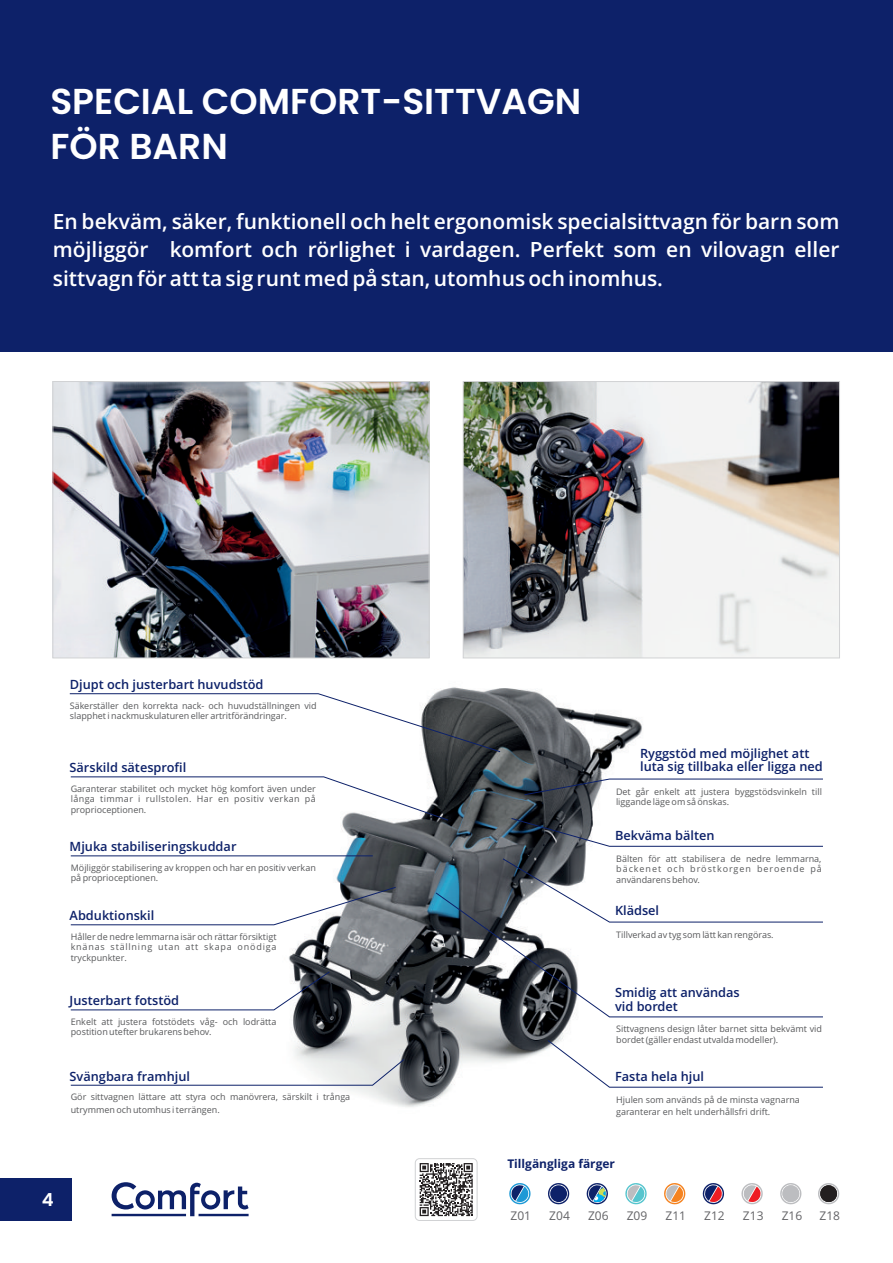
<style>
.page{position:relative;width:893px;height:1263px;background:#fff}
.page>*{position:absolute;margin:0;border:0;box-sizing:border-box;transform-origin:0 0}
.t1{font:600 36px/45px "Poppins";color:#fff}
.t2{font:600 21px/28.7px "Open Sans";color:#fff;text-align:justify}
.t3{font:600 18px "Poppins";color:#fff}
.t4{font:600 12.75px/14px "Open Sans";color:#0d2169}
.t5{font:12px "Open Sans";color:#636366}
.t6{font:700 12px "Open Sans";color:#0d2169}
.t7{font:9px/10.4px "Open Sans";color:#57585a}
</style>
<div class="page">
<img style="left:204px;top:652px;width:470px;height:455px">
<div style="left:0;top:0;width:893px;height:352px;background:#0d2169"></div>
<div style="left:0;top:1178px;width:72px;height:42px;background:#0d2169"></div>
<svg style="left:112px;top:1182px;width:137px;height:34px"></svg>
<img style="left:54px;top:383px;width:374px;height:273px">
<div style="left:52px;top:381px;width:378px;height:277px;border:1px solid #d1d2d4"></div>
<img style="left:465px;top:383px;width:373px;height:273px">
<div style="left:463px;top:381px;width:377px;height:277px;border:1px solid #d1d2d4"></div>
<svg style="left:547px;top:1039px;width:276px;height:49px"></svg>
<svg style="left:70px;top:1058px;width:335px;height:28px"></svg>
<svg style="left:510px;top:817px;width:313px;height:30px"></svg>
<svg style="left:69px;top:693px;width:432px;height:60px"></svg>
<svg style="left:70px;top:971px;width:261px;height:40px"></svg>
<svg style="left:70px;top:886px;width:327px;height:40px"></svg>
<svg style="left:502px;top:858px;width:172px;height:34px"></svg>
<svg style="left:524px;top:778px;width:299px;height:18px"></svg>
<hr style="left:71px;top:855px;width:302px;height:1px;background:#0d2169">
<svg style="left:70px;top:776px;width:379px;height:45px"></svg>
<svg style="left:435px;top:892px;width:388px;height:126px"></svg>
<svg style="left:664px;top:1183px;width:22px;height:21px"></svg>
<svg style="left:702px;top:1183px;width:22px;height:21px"></svg>
<svg style="left:548px;top:1183px;width:22px;height:21px"></svg>
<svg style="left:586px;top:1183px;width:22px;height:21px"></svg>
<svg style="left:625px;top:1183px;width:22px;height:21px"></svg>
<svg style="left:509px;top:1183px;width:22px;height:21px"></svg>
<svg style="left:741px;top:1183px;width:22px;height:21px"></svg>
<svg style="left:818px;top:1183px;width:22px;height:21px"></svg>
<svg style="left:780px;top:1183px;width:22px;height:21px"></svg>
<div style="left:550px;top:1185px;width:17px;height:17px;background:#0d2169;border-radius:50%"></div>
<div style="left:820px;top:1185px;width:17px;height:17px;background:#231f20;border-radius:50%"></div>
<div style="left:782px;top:1185px;width:17px;height:17px;background:#bcbdc0;border-radius:50%"></div>
<svg style="left:419px;top:1163px;width:51px;height:54px"></svg>
<svg style="left:420px;top:1163px;width:53px;height:53px"></svg>
<div style="left:415px;top:1158px;width:62px;height:63px;border:1px solid #d1d2d4;border-radius:4px"></div>
<h1 class="t1" style="left:50px;top:79px;width:532px">SPECIAL COMFORT-SITTVAGN<br>FÖR BARN</h1>
<h2 class="t2" style="left:53px;top:209px;width:788px">En bekväm, säker, funktionell och helt ergonomisk specialsittvagn för barn som möjliggör komfort och rörlighet i vardagen. Perfekt som en vilovagn eller sittvagn för att ta sig runt med på stan, utomhus och inomhus.</h2>
<h3 class="t4" style="left:70px;top:679px;width:195px">Djupt och justerbart huvudstöd</h3>
<p class="t7" style="left:70px;top:701px;width:248px">Säkerställer den korrekta nack- och huvudställningen vid slapphet i nackmuskulaturen eller artritförändringar.</p>
<h3 class="t4" style="left:70px;top:762px;width:118px">Särskild sätesprofil</h3>
<p class="t7" style="left:71px;top:784px;width:247px;text-align:justify">Garanterar stabilitet och mycket hög komfort även under långa timmar i rullstolen. Har en positiv verkan på proprioceptionen.</p>
<h3 class="t4" style="left:70px;top:841px;width:168px">Mjuka stabiliseringskuddar</h3>
<p class="t7" style="left:71px;top:863px;width:247px">Möjliggör stabilisering av kroppen och har en positiv verkan på proprioceptionen.</p>
<h3 class="t4" style="left:640px;top:747px;width:184px">Ryggstöd med möjlighet att luta sig tillbaka eller ligga ned</h3>
<p class="t7" style="left:616px;top:787px;width:207px">Det går enkelt att justera byggstödsvinkeln till liggande läge om så önskas.</p>
<h3 class="t4" style="left:615px;top:829px;width:101px">Bekväma bälten</h3>
<p class="t7" style="left:616px;top:854px;width:207px;text-align:justify">Bälten för att stabilisera de nedre lemmarna, bäckenet och bröstkorgen beroende på användarens behov.</p>
<h3 class="t4" style="left:615px;top:905px;width:46px">Klädsel</h3>
<h3 class="t4" style="left:70px;top:910px;width:86px">Abduktionskil</h3>
<p class="t7" style="left:71px;top:932px;width:207px;text-align:justify">Håller de nedre lemmarna isär och rättar försiktigt knänas ställning utan att skapa onödiga tryckpunkter.</p>
<p class="t7" style="left:616px;top:930px;width:159px">Tillverkad av tyg som lätt kan rengöras.</p>
<h3 class="t4" style="left:70px;top:995px;width:111px">Justerbart fotstöd</h3>
<p class="t7" style="left:71px;top:1017px;width:207px">Enkelt att justera fotstödets våg- och lodrätta postition utefter brukarens behov.</p>
<h3 class="t4" style="left:615px;top:986px;width:126px">Smidig att användas vid bordet</h3>
<p class="t7" style="left:616px;top:1025px;width:207px">Sittvagnens design låter barnet sitta bekvämt vid bordet (gäller endast utvalda modeller).</p>
<h3 class="t4" style="left:70px;top:1070px;width:122px">Svängbara framhjul</h3>
<h3 class="t4" style="left:615px;top:1070px;width:91px">Fasta hela hjul</h3>
<p class="t7" style="left:71px;top:1092px;width:281px;line-height:12.3px">Gör sittvagnen lättare att styra och manövrera, särskilt i trånga utrymmen och utomhus i terrängen.</p>
<p class="t7" style="left:616px;top:1094px;width:185px;line-height:12.3px">Hjulen som används på de minsta vagnarna garanterar en helt underhållsfri drift.</p>
<h3 class="t3" style="left:42px;top:1186px;width:13px">4</h3>
<h3 class="t6" style="left:507px;top:1158px;width:109px">Tillgängliga färger</h3>
<h3 class="t5" style="left:511px;top:1211px;width:22px">Z01</h3>
<h3 class="t5" style="left:549px;top:1211px;width:22px">Z04</h3>
<h3 class="t5" style="left:588px;top:1211px;width:22px">Z06</h3>
<h3 class="t5" style="left:627px;top:1211px;width:22px">Z09</h3>
<h3 class="t5" style="left:665px;top:1211px;width:22px">Z11</h3>
<h3 class="t5" style="left:704px;top:1211px;width:22px">Z12</h3>
<h3 class="t5" style="left:743px;top:1211px;width:22px">Z13</h3>
<h3 class="t5" style="left:782px;top:1211px;width:22px">Z16</h3>
<h3 class="t5" style="left:820px;top:1211px;width:22px">Z18</h3>
</div>
